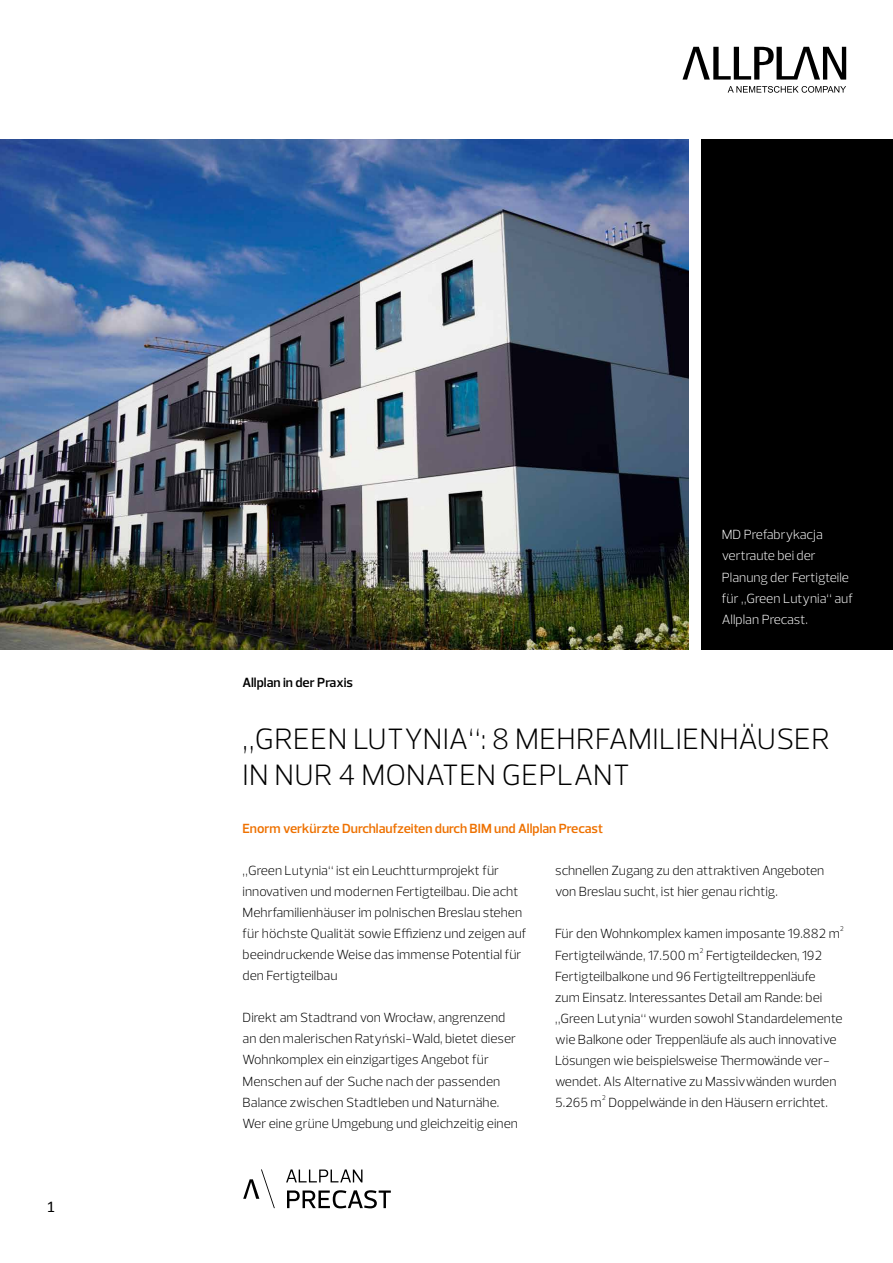
<style>
.page{position:relative;width:893px;height:1263px;background:#fff}
.page>*{position:absolute;margin:0;border:0;box-sizing:border-box;transform-origin:0 0}
.t1{font:300 30px/36px "Prelo";letter-spacing:.015em;color:#000}
.t2{font:16.5px "Calibri";color:#000}
.t3{font:300 13.5px/21px "Prelo";color:#000}
.t4{font:300 13.5px/21px "Prelo";color:#fff}
.t5{font:600 13.5px "Prelo";color:#ee7100}
.t6{font:600 13.5px "Prelo";color:#000}
</style>
<div class="page">
<div style="left:702px;top:139px;width:191px;height:510px;background:#000"></div>
<img style="left:0;top:139px;width:689px;height:510px">
<svg style="left:682px;top:47px;width:164px;height:33px"></svg>
<svg style="left:728px;top:86px;width:118px;height:7px"></svg>
<svg style="left:286px;top:1169px;width:76px;height:13px"></svg>
<svg style="left:287px;top:1190px;width:104px;height:18px"></svg>
<svg style="left:243px;top:1169px;width:32px;height:39px"></svg>
<p class="t2" style="left:47px;top:1197px;width:10px">1</p>
<p class="t6" style="left:242px;top:674px;width:112px">Allplan in der Praxis</p>
<p class="t4" style="left:722px;top:524px;width:133px">MD Prefabrykacja vertraute bei der<br>Planung der Fertigteile für „Green Lutynia“ auf<br>Allplan Precast.</p>
<h1 class="t1" style="left:242px;top:721px;width:589px">„GREEN LUTYNIA“: 8 MEHRFAMILIENHÄUSER<br>IN NUR 4 MONATEN GEPLANT</h1>
<p class="t5" style="left:242px;top:820px;width:362px">Enorm verkürzte Durchlaufzeiten durch BIM und Allplan Precast</p>
<p class="t3" style="left:243px;top:860px;width:285px">„Green Lutynia“ ist ein Leuchtturmprojekt für innovativen und modernen Fertigteilbau. Die acht Mehrfamilienhäuser im polnischen Breslau stehen für höchste Qualität sowie Effizienz und zeigen auf beeindruckende Weise das immense Potential für den Fertigteilbau</p>
<p class="t3" style="left:243px;top:1007px;width:277px">Direkt am Stadtrand von Wrocław, angrenzend an den malerischen Ratyński-Wald, bietet dieser Wohnkomplex ein einzigartiges Angebot für Menschen auf der Suche nach der passenden Balance zwischen Stadtleben und Naturnähe.<br>Wer eine grüne Umgebung und gleichzeitig einen</p>
<p class="t3" style="left:555px;top:860px;width:271px">schnellen Zugang zu den attraktiven Angeboten von Breslau sucht, ist hier genau richtig.</p>
<p class="t3" style="left:555px;top:923px;width:290px">Für den Wohnkomplex kamen imposante 19.882 m²<br>Fertigteilwände, 17.500 m² Fertigteildecken, 192<br>Fertigteilbalkone und 96 Fertigteiltreppenläufe<br>zum Einsatz. Interessantes Detail am Rande: bei „Green Lutynia“ wurden sowohl Standardelemente wie Balkone oder Treppenläufe als auch innovative Lösungen wie beispielsweise Thermowände ver&shy;wendet. Als Alternative zu Massivwänden wurden 5.265 m² Doppelwände in den Häusern errichtet.</p>
</div>
